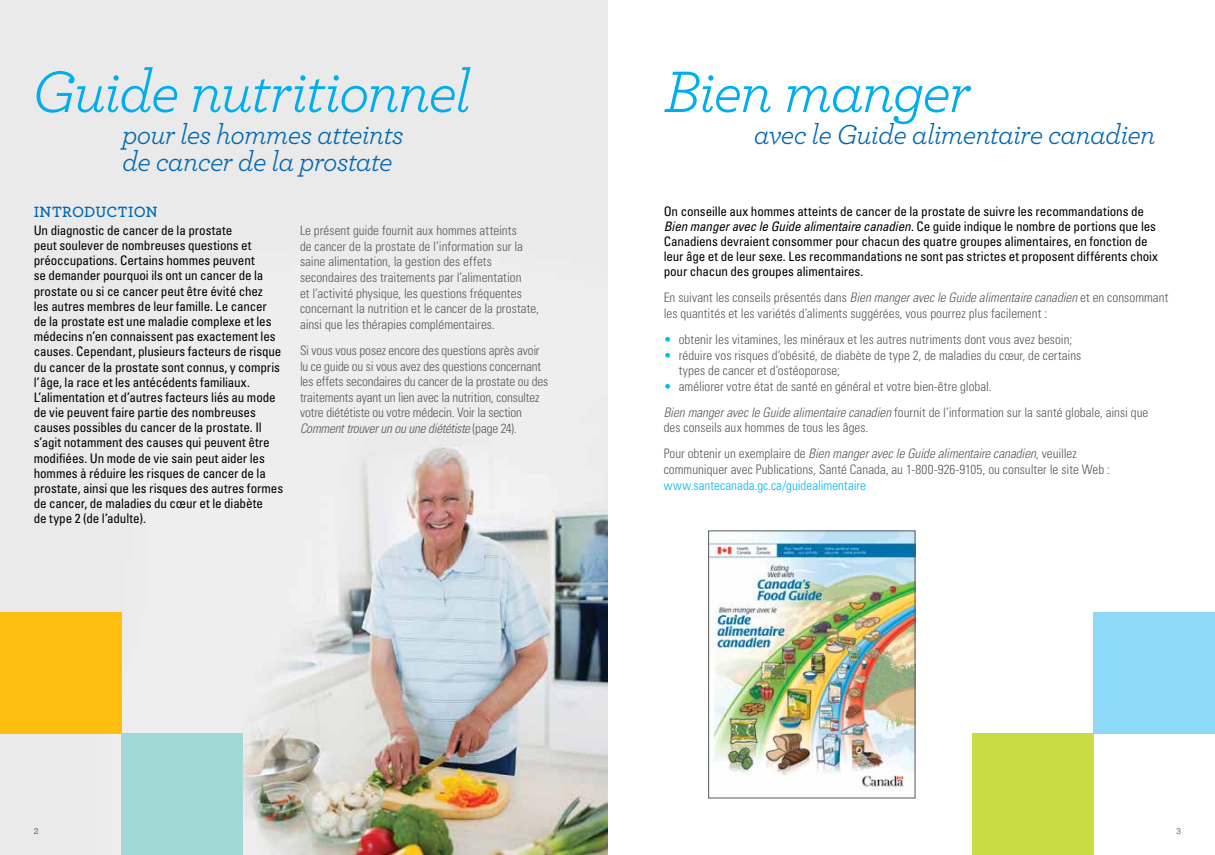
<style>
.page{position:relative;width:1215px;height:855px;background:#fff}
.page>*{position:absolute;margin:0;border:0;box-sizing:border-box;transform-origin:0 0}
.t1{font:italic 61.25px "Archer";letter-spacing:-.035em;color:#00aeef}
.t2{font:italic 28.75px/26.2px "Archer";letter-spacing:-.03em;color:#0067b1}
.t3{font:600 15.62px "Archer";letter-spacing:.01em;color:#0067b1}
.t4{font:300 condensed 13.12px/15.6px "Univers";color:#58595b}
.t5{font:condensed 13.12px/15.1px "Univers";letter-spacing:-.01em;color:#000}
.t6{font:300 condensed 13.12px "Univers";letter-spacing:.005em;color:#00b9f1}
.t7{font:8.75px "Archer Medium LF";color:#58595b}
.s1{font-style:italic}
.s2{color:#00b9f1}
</style>
<div class="page">
<img style="left:0;top:0;width:608px;height:855px">
<img style="left:710px;top:533px;width:203px;height:258px">
<div style="left:708px;top:531px;width:207px;height:267px;border:1px solid #58595b"></div>
<div style="left:0;top:612px;width:122px;height:121px;background:#febe10"></div>
<div style="left:122px;top:733px;width:121px;height:122px;background:#a0d9d5"></div>
<div style="left:1093px;top:612px;width:122px;height:121px;background:#8ed8f8"></div>
<div style="left:972px;top:733px;width:121px;height:122px;background:#cadc44"></div>
<h1 class="t1" style="left:32px;top:53px;width:440px">Guide nutritionnel</h1>
<h2 class="t2" style="left:122px;top:121px;width:283px">pour les hommes atteints de cancer de la prostate</h2>
<p class="t3" style="left:34px;top:202px;width:126px">INTRODUCTION</p>
<p class="t5" style="left:34px;top:222px;width:251px">Un diagnostic de cancer de la prostate<br>peut soulever de nombreuses questions et préoccupations. Certains hommes peuvent<br>se demander pourquoi ils ont un cancer de la prostate ou si ce cancer peut être évité chez<br>les autres membres de leur famille. Le cancer<br>de la prostate est une maladie complexe et les médecins n’en connaissent pas exactement les causes. Cependant, plusieurs facteurs de risque du cancer de la prostate sont connus, y compris l’âge, la race et les antécédents familiaux.<br>L’alimentation et d’autres facteurs liés au mode de vie peuvent faire partie des nombreuses causes possibles du cancer de la prostate. Il s’agit notamment des causes qui peuvent être modifiées. Un mode de vie sain peut aider les hommes à réduire les risques de cancer de la prostate, ainsi que les risques des autres formes de cancer, de maladies du cœur et le diabète<br>de type 2 (de l’adulte).</p>
<p class="t4" style="left:300px;top:223px;width:241px">Le présent guide fournit aux hommes atteints<br>de cancer de la prostate de l’information sur la saine alimentation, la gestion des effets secondaires des traitements par l’alimentation<br>et l’activité physique, les questions fréquentes concernant la nutrition et le cancer de la prostate, ainsi que les thérapies complémentaires.</p>
<p class="t4" style="left:300px;top:342px;width:250px">Si vous vous posez encore des questions après avoir lu ce guide ou si vous avez des questions concernant les effets secondaires du cancer de la prostate ou des traitements ayant un lien avec la nutrition, consultez votre diététiste ou votre médecin. Voir la section <span class="s1">Comment trouver un ou une diététiste</span> (page 24).</p>
<h1 class="t1" style="left:664px;top:53px;width:309px">Bien manger</h1>
<h2 class="t2" style="left:754px;top:121px;width:403px">avec le Guide alimentaire canadien</h2>
<p class="t5" style="left:664px;top:203px;width:496px">On conseille aux hommes atteints de cancer de la prostate de suivre les recommandations de <span class="s1">Bien manger avec le Guide alimentaire canadien</span>. Ce guide indique le nombre de portions que les Canadiens devraient consommer pour chacun des quatre groupes alimentaires, en fonction de leur âge et de leur sexe. Les recommandations ne sont pas strictes et proposent différents choix pour chacun des groupes alimentaires.</p>
<p class="t4" style="left:664px;top:290px;width:506px">En suivant les conseils présentés dans <span class="s1">Bien manger avec le Guide alimentaire canadien</span> et en consommant les quantités et les variétés d’aliments suggérées, vous pourrez plus facilement :</p>
<p class="t4" style="left:664px;top:331px;width:410px"><span class="s2">•</span> obtenir les vitamines, les minéraux et les autres nutriments dont vous avez besoin;</p>
<p class="t4" style="left:679px;top:347px;width:404px;text-indent:-15px"><span class="s2">•</span> réduire vos risques d’obésité, de diabète de type 2, de maladies du cœur, de certains types de cancer et d’ostéoporose;</p>
<p class="t4" style="left:664px;top:373px;width:486px;line-height:26px"><span class="s2">•</span> améliorer votre état de santé en général et votre bien-être global.<br><span class="s1">Bien manger avec le Guide alimentaire canadien</span> fournit de l’information sur la santé globale, ainsi que</p>
<p class="t4" style="left:664px;top:415px;width:415px;line-height:26px">des conseils aux hommes de tous les âges.<br>Pour obtenir un exemplaire de <span class="s1">Bien manger avec le Guide alimentaire canadien</span>, veuillez</p>
<p class="t4" style="left:664px;top:461px;width:448px">communiquer avec Publications, Santé Canada, au 1-800-926-9105, ou consulter le site Web :</p>
<p class="t6" style="left:664px;top:477px;width:204px">www.santecanada.gc.ca/guidealimentaire</p>
<p class="t7" style="left:34px;top:826px;width:6px">2</p>
<p class="t7" style="left:1177px;top:826px;width:6px">3</p>
</div>
